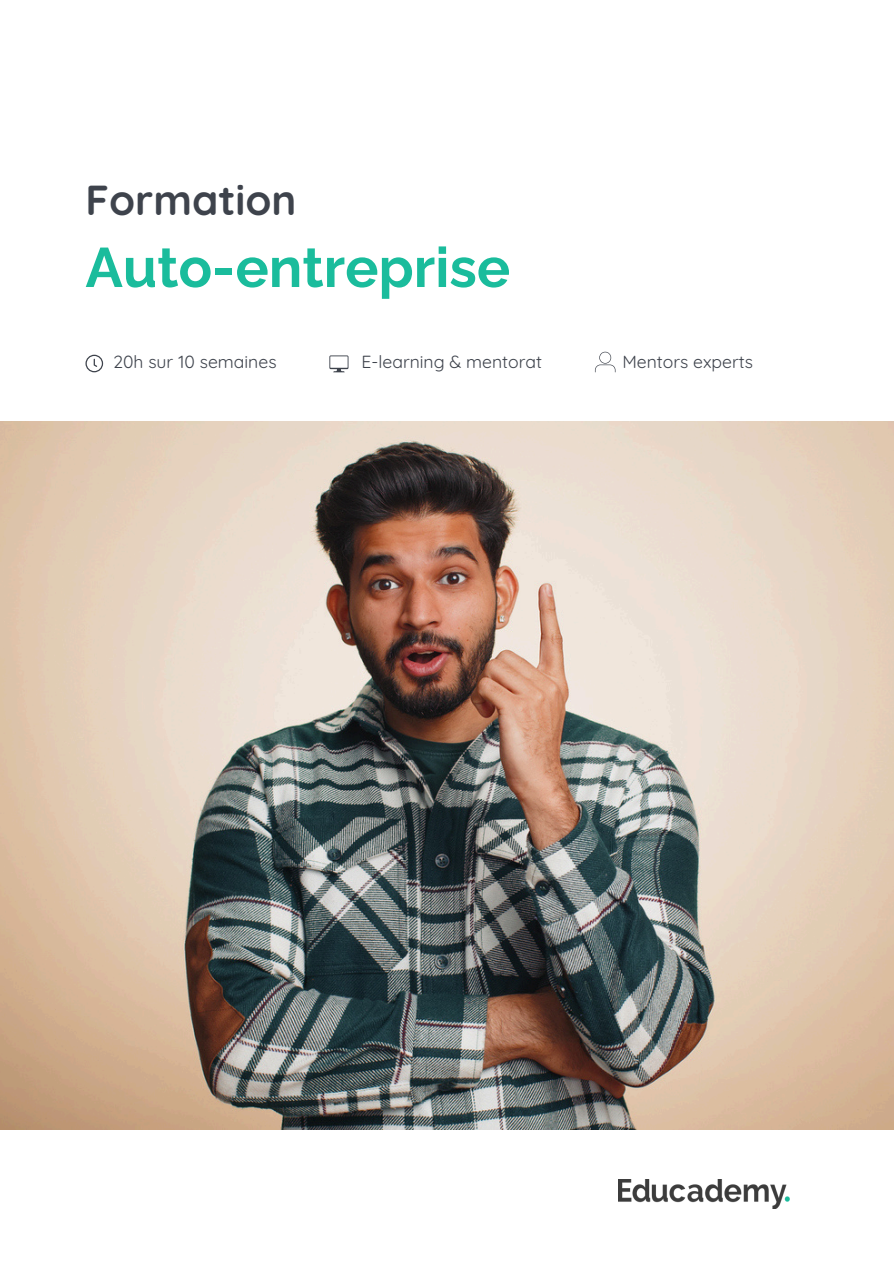
<style>
.page{position:relative;width:894px;height:1264px;background:#fff}
.page>*{position:absolute;margin:0;border:0;box-sizing:border-box;transform-origin:0 0}
.t1{font:700 55.5px "Raleway";color:#1abc9c}
.t2{font:700 41.85px "Quicksand";color:#3e434c}
.t3{font:17.55px "Quicksand";color:#3e434c}
</style>
<div class="page">
<img style="left:618px;top:1179px;width:171px;height:29px">
<svg style="left:85px;top:355px;width:18px;height:17px"></svg>
<svg style="left:329px;top:355px;width:19px;height:17px"></svg>
<svg style="left:594px;top:352px;width:21px;height:20px"></svg>
<img style="left:0;top:422px;width:892px;height:707px">
<p class="t2" style="left:85px;top:173px;width:212px">Formation</p>
<p class="t1" style="left:85px;top:235px;width:426px">Auto-entreprise</p>
<p class="t3" style="left:113px;top:351px;width:165px">20h sur 10 semaines</p>
<p class="t3" style="left:361px;top:351px;width:182px">E-learning &amp; mentorat</p>
<p class="t3" style="left:622px;top:351px;width:132px">Mentors experts</p>
</div>
